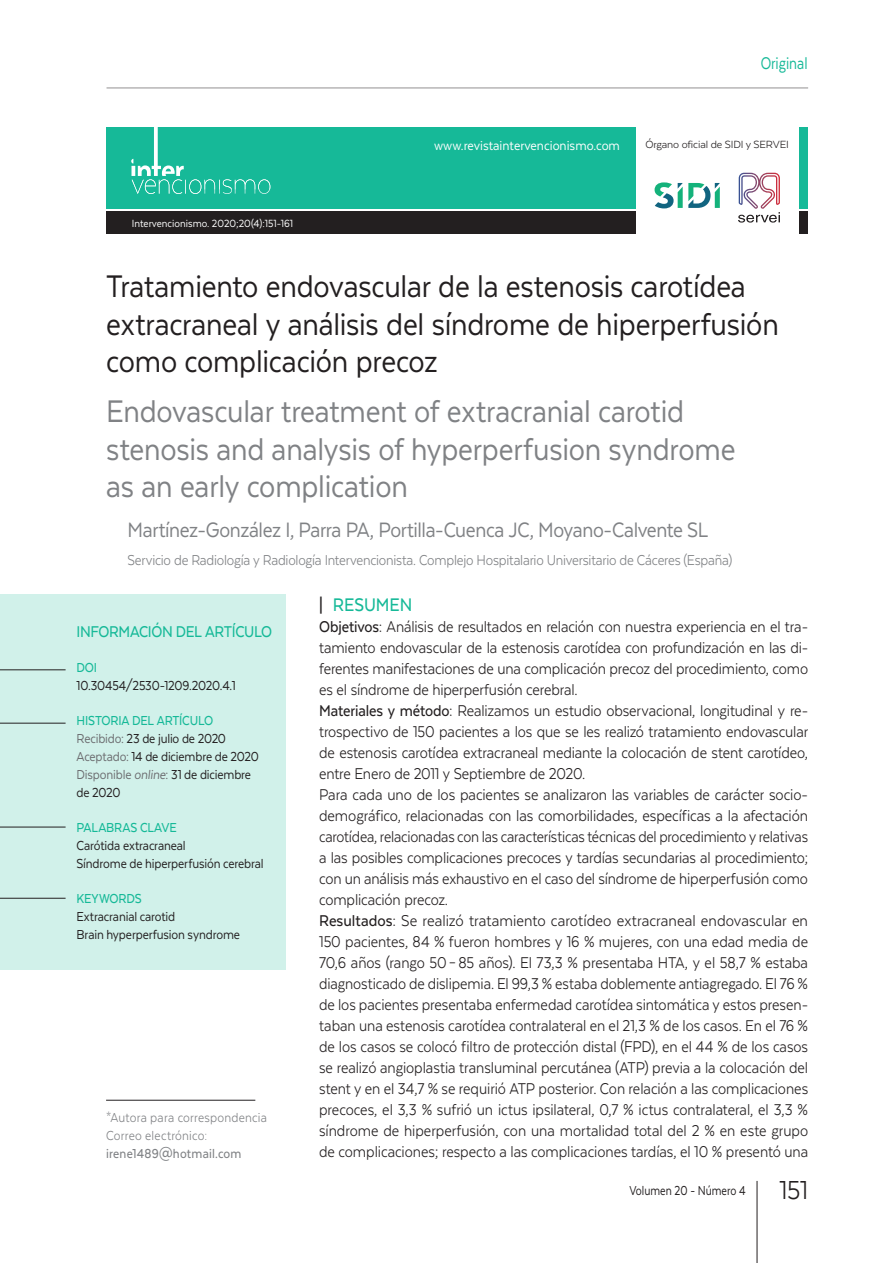
<style>
.page{position:relative;width:893px;height:1263px;background:#fff}
.page>*{position:absolute;margin:0;border:0;box-sizing:border-box;transform-origin:0 0}
.INTER_Titular{font:36px/37.5px "Texta";letter-spacing:-.005em;color:#231f20;scale:.9 1}
.INTER_Titular_ingles{font:36px/37.5px "Texta";letter-spacing:-.005em;color:#808285;scale:.9 1}
.INTER_Autor{font:24px "Texta";letter-spacing:-.02em;color:#808285;scale:.9 1}
.INTER_Apartado_1{font:500 21px "Texta";color:#16b998;scale:.9 1}
.t1{font:19.5px "Texta";color:#16b998;scale:.8 1}
.INTER_Texto{font:18px/21px "Texta";letter-spacing:-.01em;color:#231f20;text-align:justify;scale:.92 1}
.INTER_Texto-2{font:18px/21px "Texta";letter-spacing:-.01em;color:#231f20;text-align:justify;scale:.9 1}
.INTER_Texto-3{font:18px/21px "Texta";letter-spacing:-.01em;color:#231f20;text-align:justify;scale:.91 1}
.INTER_Info_titular{font:500 18px "Texta";letter-spacing:-.02em;color:#16b998;scale:.9 1}
.INTER_Autor_datos{font:16.5px "Texta";letter-spacing:-.015em;color:#808285;scale:.9 1}
.INTER_Info_texto{font:15px "Texta";letter-spacing:-.01em;color:#231f20;scale:.9 1}
.INTER_Info_historia{font:15px/18px "Texta";letter-spacing:-.01em;color:#231f20;scale:.9 1}
.INTER_Info_apartado{font:500 15px "Texta";letter-spacing:-.01em;color:#16b998;scale:.9 1}
.INTER_Autor_correspo{font:500 15px/18px "Texta";letter-spacing:.015em;color:#808285;scale:.9 1}
.t2{font:15px "Texta";color:#fff;scale:.93 1}
.INTER_Autor_correspo-2{font:15px "Texta";letter-spacing:.015em;color:#808285;scale:.9 1}
.INTER_Info_historia-2{font:15px "Texta";letter-spacing:-.01em;color:#231f20;scale:.8 1}
.t3{font:12px "Texta";color:#fff;scale:.93 1}
.t4{font:12px "Texta";letter-spacing:-.01em;color:#231f20}
.s1{color:#6c6d70}
.s2{font-style:italic;color:#6c6d70}
.s3{font-weight:400}
.s4{color:#231f20}
.s5{font-weight:500}
.s6{font-size:30px}
</style>
<div class="page">
<div style="left:106px;top:128px;width:702px;height:81px;background:#16b998"></div>
<div style="left:106px;top:211px;width:702px;height:23px;background:#231f20"></div>
<div style="left:636px;top:125px;width:162px;height:109px;background:#fff"></div>
<svg style="left:131px;top:127px;width:139px;height:67px"></svg>
<svg style="left:655px;top:182px;width:65px;height:26px"></svg>
<svg style="left:743px;top:172px;width:33px;height:1px"></svg>
<svg style="left:738px;top:173px;width:42px;height:50px"></svg>
<hr style="left:106px;top:1100px;width:149px;height:1px;background:#231f20">
<div style="left:0;top:594px;width:285px;height:375px;background:#d1f1ea"></div>
<hr style="left:0;top:723px;width:66px;height:1px;background:#231f20">
<hr style="left:0;top:827px;width:66px;height:1px;background:#231f20">
<hr style="left:0;top:898px;width:66px;height:1px;background:#231f20">
<hr style="left:0;top:669px;width:66px;height:1px;background:#231f20">
<hr style="left:107px;top:88px;width:701px;height:1px;background:#231f20">
<hr style="left:757px;top:1181px;width:1px;height:82px;background:#231f20">
<p class="t1" style="left:761px;top:53px;width:60px">Original</p>
<p class="t3" style="left:132px;top:217px;width:175px">Intervencionismo. 2020;20(4):151-161</p>
<p class="t2" style="left:434px;top:137px;width:201px">www.revistaintervencionismo.com</p>
<p class="t4" style="left:645px;top:138px;width:145px">Órgano oficial de SIDI y SERVEI</p>
<p class="INTER_Titular" style="left:106px;top:267px;width:749px">Tratamiento endovascular de la estenosis carotídea extracraneal y análisis del síndrome de hiperperfusión como complicación precoz</p>
<p class="INTER_Titular_ingles" style="left:106px;top:392px;width:701px">Endovascular treatment of extracranial carotid stenosis and analysis of hyperperfusion syndrome as an early complication</p>
<p class="INTER_Autor" style="left:128px;top:518px;width:647px">Martínez-González I, Parra PA, Portilla-Cuenca JC, Moyano-Calvente SL</p>
<p class="INTER_Autor_datos" style="left:128px;top:552px;width:673px">Servicio de Radiología y Radiología Intervencionista. Complejo Hospitalario Universitario de Cáceres (España)</p>
<p class="INTER_Info_titular" style="left:77px;top:623px;width:219px">INFORMACIÓN DEL ARTÍCULO</p>
<p class="INTER_Info_apartado" style="left:77px;top:660px;width:24px">DOI</p>
<p class="INTER_Info_texto" style="left:77px;top:678px;width:178px">10.30454/2530-1209.2020.4.1</p>
<p class="INTER_Info_apartado" style="left:77px;top:713px;width:154px">HISTORIA DEL ARTÍCULO</p>
<p class="INTER_Info_historia" style="left:77px;top:730px;width:168px"><span class="s1">Recibido:</span> 23 de julio de 2020</p>
<p class="INTER_Info_historia" style="left:77px;top:748px;width:204px"><span class="s1">Aceptado:</span> 14 de diciembre de 2020</p>
<p class="INTER_Info_historia" style="left:77px;top:766px;width:195px"><span class="s1">Disponible</span> <span class="s2">online</span><span class="s1">:</span> 31 de diciembre de 2020</p>
<p class="INTER_Info_apartado" style="left:77px;top:820px;width:113px">PALABRAS CLAVE</p>
<p class="INTER_Info_texto" style="left:77px;top:838px;width:123px">Carótida extracraneal</p>
<p class="INTER_Info_texto" style="left:77px;top:856px;width:209px">Síndrome de hiperperfusión cerebral</p>
<p class="INTER_Info_apartado" style="left:77px;top:891px;width:74px">KEYWORDS</p>
<p class="INTER_Info_texto" style="left:77px;top:909px;width:111px">Extracranial carotid</p>
<p class="INTER_Info_texto" style="left:77px;top:927px;width:183px">Brain hyperperfusion syndrome</p>
<p class="INTER_Autor_correspo-2" style="left:106px;top:1109px;width:180px">*Autora para correspondencia</p>
<p class="INTER_Autor_correspo" style="left:106px;top:1126px;width:152px"><span class="s3">Correo electrónico: </span>irene1489@hotmail.com</p>
<p class="INTER_Apartado_1" style="left:319px;top:593px;width:105px"><span class="s4">|</span> RESUMEN</p>
<p class="INTER_Texto-2" style="left:319px;top:615px;width:545px"><span class="s5">Objetivos:</span> Análisis de resultados en relación con nuestra experiencia en el tra&shy;tamiento endovascular de la estenosis carotídea con profundización en las di&shy;ferentes manifestaciones de una complicación precoz del procedimiento, como es el síndrome de hiperperfusión cerebral.</p>
<p class="INTER_Texto-2" style="left:319px;top:699px;width:545px"><span class="s5">Materiales y método:</span> Realizamos un estudio observacional, longitudinal y re&shy;trospectivo de 150 pacientes a los que se les realizó tratamiento endovascular de estenosis carotídea extracraneal mediante la colocación de stent carotídeo, entre Enero de 2011 y Septiembre de 2020.</p>
<p class="INTER_Texto-3" style="left:319px;top:783px;width:539px">Para cada uno de los pacientes se analizaron las variables de carácter socio&shy;demográfico, relacionadas con las comorbilidades, específicas a la afectación carotídea, relacionadas con las características técnicas del procedimiento y relativas a las posibles complicaciones precoces y tardías secundarias al procedimiento; con un análisis más exhaustivo en el caso del síndrome de hiperperfusión como complicación precoz.</p>
<p class="INTER_Texto" style="left:319px;top:909px;width:533px"><span class="s5">Resultados:</span> Se realizó tratamiento carotídeo extracraneal endovascular en 150 pacientes, 84 % fueron hombres y 16 % mujeres, con una edad media de 70,6 años (rango 50–85 años). El 73,3 % presentaba HTA, y el 58,7 % estaba diagnosticado de dislipemia. El 99,3 % estaba doblemente antiagregado. El 76 % de los pacientes presentaba enfermedad carotídea sintomática y estos presen&shy;taban una estenosis carotídea contralateral en el 21,3 % de los casos. En el 76 % de los casos se colocó filtro de protección distal (FPD), en el 44 % de los casos se realizó angioplastia transluminal percutánea (ATP) previa a la colocación del stent y en el 34,7 % se requirió ATP posterior. Con relación a las complicaciones precoces, el 3,3 % sufrió un ictus ipsilateral, 0,7 % ictus contralateral, el 3,3 % síndrome de hiperperfusión, con una mortalidad total del 2 % en este grupo de complicaciones; respecto a las complicaciones tardías, el 10 % presentó una</p>
<p class="INTER_Info_historia-2" style="left:629px;top:1182px;width:225px">Volumen 20 - Número 4 <span class="s6">151</span></p>
</div>
